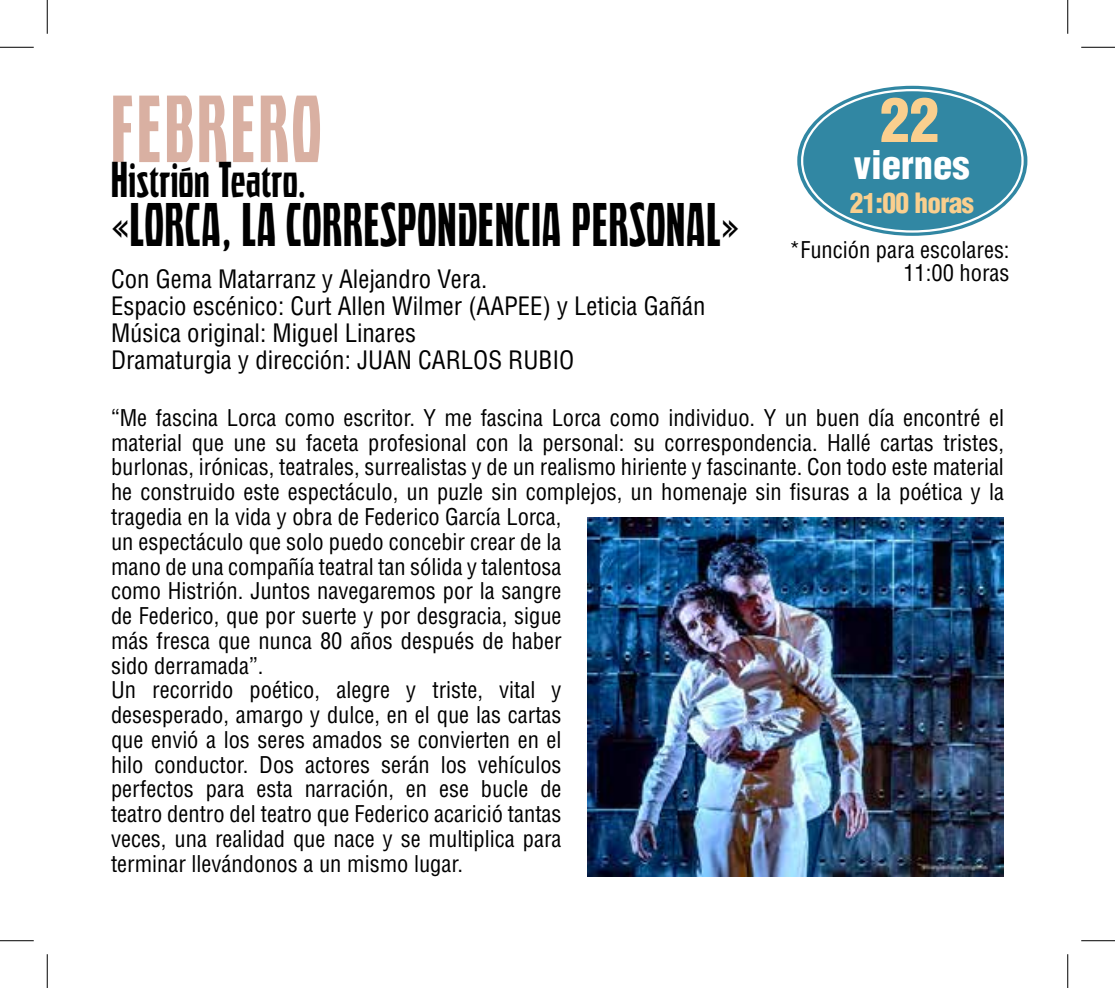
<style>
.page{position:relative;width:1115px;height:988px;background:#fff}
.page>*{position:absolute;margin:0;border:0;box-sizing:border-box;transform-origin:0 0}
.t1{font:76.5px "Quasix";letter-spacing:.05em;color:#d9b0a2}
.t2{font:900 condensed 59.18px "Helvetica LT Std";color:#facf8e}
.t3{font:49.5px "Quasix";letter-spacing:.025em;color:#000}
.t4{font:40.5px "Quasix";letter-spacing:.025em;color:#000}
.t5{font:900 condensed 38.7px "Helvetica LT Std";color:#fff}
.t6{font:900 condensed 27.22px "Helvetica LT Std";letter-spacing:-.025em;color:#facf8e}
.t7{font:condensed 24.75px/27px "Helvetica LT Std";color:#000}
.t8{font:condensed 22.5px/24.8px "Helvetica LT Std";color:#000;text-align:right}
</style>
<div class="page">
<div style="left:797px;top:86px;width:230px;height:150px;background:#3187a3;border-radius:50%"></div>
<img style="left:587px;top:518px;width:417px;height:358px">
<hr style="left:0;top:47px;width:34px;height:1px;background:#000">
<hr style="left:1081px;top:47px;width:34px;height:1px;background:#000">
<hr style="left:0;top:940px;width:34px;height:1px;background:#000">
<hr style="left:1081px;top:940px;width:34px;height:1px;background:#000">
<hr style="left:47px;top:0;width:1px;height:34px;background:#000">
<hr style="left:47px;top:954px;width:1px;height:33px;background:#000">
<hr style="left:1067px;top:0;width:1px;height:34px;background:#000">
<hr style="left:1067px;top:954px;width:1px;height:33px;background:#000">
<h1 class="t1" style="left:111px;top:85px;width:211px">FEBRERO</h1>
<h3 class="t4" style="left:111px;top:156px;width:196px">Histrión Teatro.</h3>
<h3 class="t3" style="left:111px;top:196px;width:630px">«LORCA, LA CORRESPONDENCIA PERSONAL»</h3>
<h2 class="t2" style="left:880px;top:83px;width:61px">22</h2>
<h3 class="t5" style="left:854px;top:141px;width:117px">viernes</h3>
<p class="t6" style="left:850px;top:186px;width:126px">21:00 horas</p>
<p class="t8" style="left:789px;top:238px;width:222px;line-height:22.5px">*Función para escolares:<br>11:00 horas</p>
<p class="t7" style="left:111px;top:265px;width:596px">Con Gema Matarranz y Alejandro Vera.<br>Espacio escénico: Curt Allen Wilmer (AAPEE) y Leticia Gañán Música original: Miguel Linares<br>Dramaturgia y dirección: JUAN CARLOS RUBIO</p>
<p class="t8" style="left:111px;top:405px;width:895px;text-align:left">“Me fascina Lorca como escritor. Y me fascina Lorca como individuo. Y un buen día encontré el material que une su faceta profesional con la personal: su correspondencia. Hallé cartas tristes, burlonas, irónicas, teatrales, surrealistas y de un realismo hiriente y fascinante. Con todo este material he construido este espectáculo, un puzle sin complejos, un homenaje sin fisuras a la poética y la tragedia en la vida y obra de Federico García Lorca,<br>un espectáculo que solo puedo concebir crear de la<br>mano de una compañía teatral tan sólida y talentosa<br>como Histrión. Juntos navegaremos por la sangre<br>de Federico, que por suerte y por desgracia, sigue<br>más fresca que nunca 80 años después de haber<br>sido derramada”.<br>Un recorrido poético, alegre y triste, vital y<br>desesperado, amargo y dulce, en el que las cartas<br>que envió a los seres amados se convierten en el<br>hilo conductor. Dos actores serán los vehículos<br>perfectos para esta narración, en ese bucle de<br>teatro dentro del teatro que Federico acarició tantas<br>veces, una realidad que nace y se multiplica para<br>terminar llevándonos a un mismo lugar.</p>
</div>
